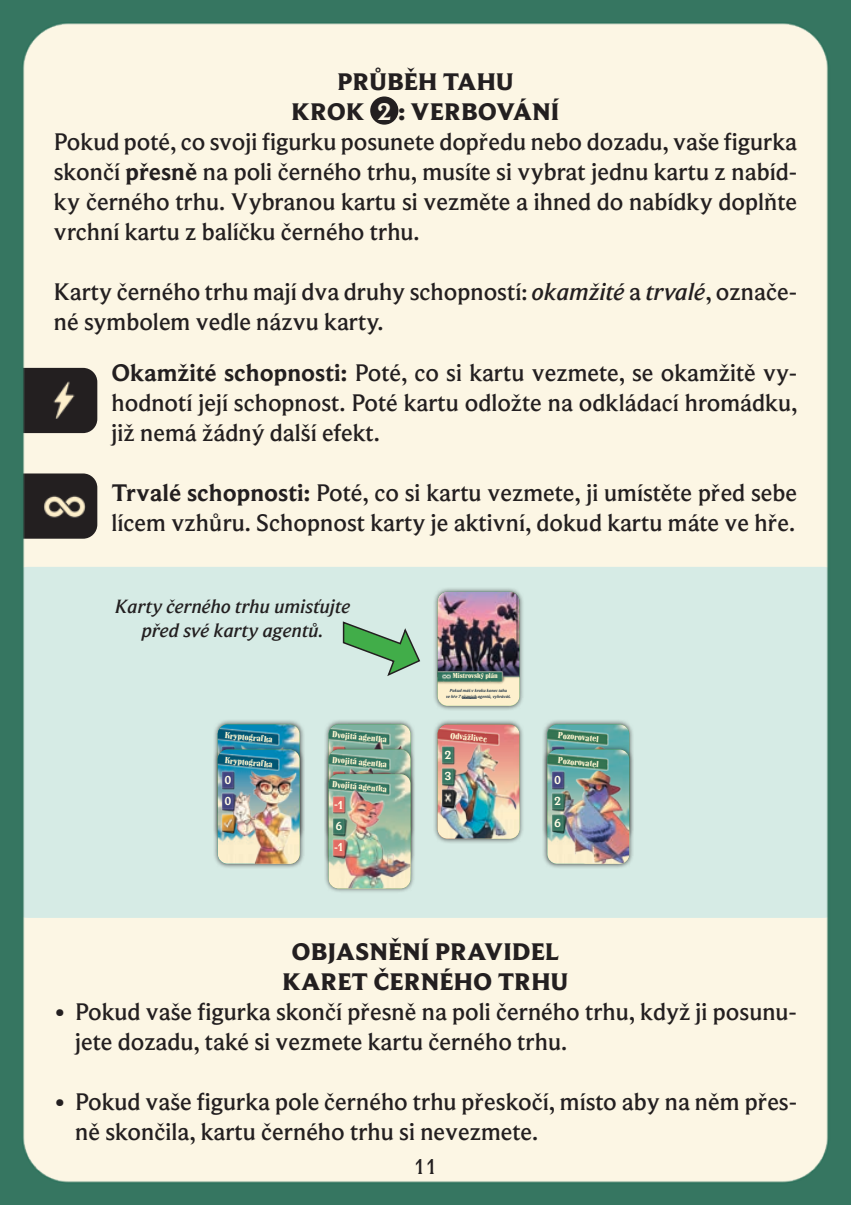
<style>
.page{position:relative;width:851px;height:1205px;background:#fff}
.page>*{position:absolute;margin:0;border:0;box-sizing:border-box;transform-origin:0 0}
.t1{font:500 25px/30px "Beaufort Pro";color:#231f20}
.t2{font:800 25px/30px "Beaufort Pro";color:#231f20;text-align:center}
.t3{font:500 22.5px "Beaufort Pro";color:#231f20}
.t4{font:italic 500 20px/24px "Beaufort Pro";color:#231f20;text-align:center}
.t5{font:700 12px/21.5px "Beaufort Pro";color:#fffbe3}
.t6{font:9.5px "R41 Proclam";color:#fff6d1}
.t7{font:900 8px "Argumentum";color:#fffbe3;scale:1.5 1}
.t8{font:7.5px "R41 Proclam";color:#fff6d1}
.t9{font:italic 500 4.5px/5.5px "Beaufort Pro";color:#001833;text-align:center}
.s1{font-weight:700;color:#fcf6e4}
.s2{font-weight:700}
.s3{font-style:italic}
.s4{font-family:"Beaufort Pro";font-weight:700;font-size:12px}
</style>
<div class="page">
<img style="left:0;top:0;width:850px;height:1205px">
<p class="t2" style="left:337px;top:67px;width:178px">PRŮBĚH TAHU</p>
<p class="t2" style="left:291px;top:97px;width:269px">KROK <span class="s1">2</span> : VERBOVÁNÍ</p>
<p class="t1" style="left:54px;top:126px;width:744px">Pokud poté, co svoji figurku posunete dopředu nebo dozadu, vaše figurka</p>
<p class="t1" style="left:54px;top:156px;width:744px">skončí <span class="s2">přesně</span> na poli černého trhu, musíte si vybrat jednu kartu z nabíd-</p>
<p class="t1" style="left:54px;top:186px;width:744px">ky černého trhu. Vybranou kartu si vezměte a ihned do nabídky doplňte</p>
<p class="t1" style="left:54px;top:216px;width:367px">vrchní kartu z balíčku černého trhu.</p>
<p class="t1" style="left:54px;top:276px;width:744px">Karty černého trhu mají dva druhy schopností: <span class="s3">okamžité</span> a <span class="s3">trvalé</span>, označe&shy;né symbolem vedle názvu karty.</p>
<p class="t1" style="left:111px;top:358px;width:687px;text-align:justify"><span class="s2">Okamžité schopnosti:</span> Poté, co si kartu vezmete, se okamžitě vy&shy;hodnotí její schopnost. Poté kartu odložte na odkládací hromádku, již nemá žádný další efekt.</p>
<p class="t1" style="left:111px;top:478px;width:687px"><span class="s2">Trvalé schopnosti:</span> Poté, co si kartu vezmete, ji umístěte před sebe lícem vzhůru. Schopnost karty je aktivní, dokud kartu máte ve hře.</p>
<p class="t4" style="left:115px;top:594px;width:236px">Karty černého trhu umisťujte před své karty agentů.</p>
<p class="t6" style="left:225px;top:730px;width:49px;rotate:5deg">Kryptografka</p>
<p class="t6" style="left:333px;top:729px;width:56px;rotate:5deg">Dvojitá agentka</p>
<p class="t5" style="left:225px;top:744px;width:8px">0<br>0</p>
<p class="t6" style="left:225px;top:755px;width:49px;rotate:5deg">Kryptografka</p>
<p class="t5" style="left:225px;top:769px;width:8px">0<br>0</p>
<p class="t7" style="left:334px;top:750px;width:8px">-<span class="s4">1</span></p>
<p class="t7" style="left:334px;top:793px;width:8px">-<span class="s4">1</span></p>
<p class="t6" style="left:333px;top:754px;width:56px;rotate:5deg">Dvojitá agentka</p>
<p class="t7" style="left:334px;top:775px;width:8px">-<span class="s4">1</span></p>
<p class="t7" style="left:334px;top:818px;width:8px">-<span class="s4">1</span></p>
<p class="t6" style="left:333px;top:779px;width:56px;rotate:5deg">Dvojitá agentka</p>
<p class="t5" style="left:336px;top:790px;width:8px">6</p>
<p class="t7" style="left:334px;top:800px;width:8px">-<span class="s4">1</span></p>
<p class="t7" style="left:334px;top:842px;width:8px">-<span class="s4">1</span></p>
<p class="t5" style="left:336px;top:815px;width:8px">6</p>
<p class="t8" style="left:453px;top:671px;width:46px">Mistrovský plán</p>
<p class="t9" style="left:446px;top:688px;width:66px">Pokud máš v kroku konec tahu<br>ve hře 7 různých agentů, vyhráváš.</p>
<p class="t6" style="left:450px;top:730px;width:38px;rotate:5deg">Odvážlivec</p>
<p class="t5" style="left:444px;top:744px;width:8px">2</p>
<p class="t5" style="left:444px;top:765px;width:8px">3</p>
<p class="t6" style="left:558px;top:730px;width:42px;rotate:5deg">Pozorovatel</p>
<p class="t5" style="left:554px;top:744px;width:8px;text-align:justify">0<br>2<br>6</p>
<p class="t6" style="left:558px;top:755px;width:42px;rotate:5deg">Pozorovatel</p>
<p class="t5" style="left:554px;top:769px;width:8px;text-align:justify">0<br>2<br>6</p>
<p class="t2" style="left:282px;top:937px;width:287px">OBJASNĚNÍ PRAVIDEL<br>KARET ČERNÉHO TRHU</p>
<p class="t1" style="left:75px;top:996px;width:723px;text-indent:-21px">• Pokud vaše figurka skončí přesně na poli černého trhu, když ji posunu&shy;jete dozadu, také si vezmete kartu černého trhu.</p>
<p class="t1" style="left:75px;top:1086px;width:723px;text-indent:-21px">• Pokud vaše figurka pole černého trhu přeskočí, místo aby na něm přes&shy;ně skončila, kartu černého trhu si nevezmete.</p>
<p class="t3" style="left:413px;top:1152px;width:25px">11</p>
</div>
